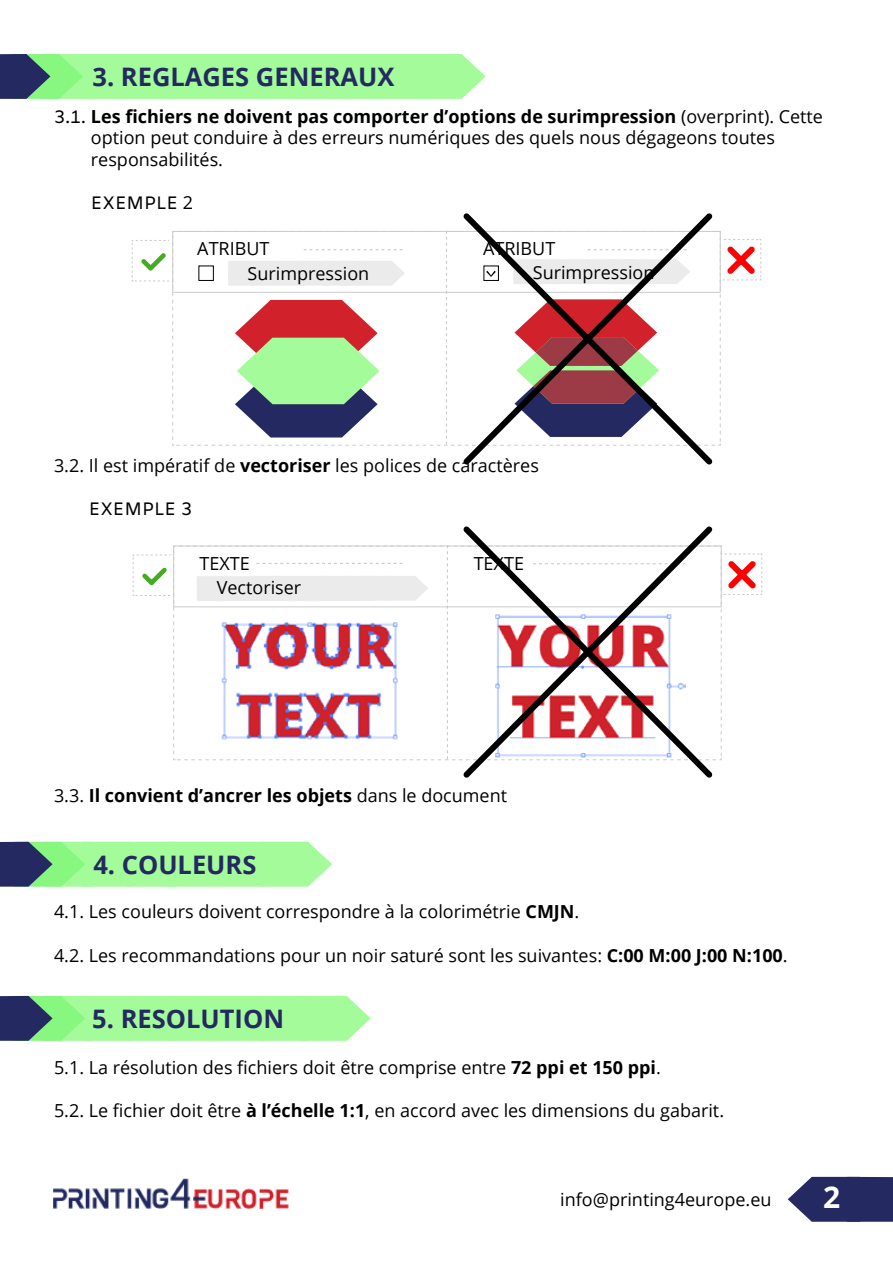
<style>
.page{position:relative;width:893px;height:1263px;background:#fff}
.page>*{position:absolute;margin:0;border:0;box-sizing:border-box;transform-origin:0 0}
.t1{font:700 30px "Open Sans";color:#fff}
.t2{font:700 25.5px "Open Sans";color:#242961}
.t3{font:18px/21.6px "Open Sans";color:#000}
.t4{font:700 18px "Open Sans";color:#000}
.t5{font:18px "Amiko";color:#000}
.s1{font-family:"Amiko"}
.s2{font-weight:700}
.s3{font-family:"Open Sans"}
.s4{font-weight:400}
</style>
<div class="page">
<svg style="left:0;top:996px;width:371px;height:45px;background:#96e494"></svg>
<svg style="left:0;top:842px;width:332px;height:45px;background:#94e294"></svg>
<svg style="left:0;top:54px;width:486px;height:45px;background:#99ea95"></svg>
<svg style="left:463px;top:213px;width:250px;height:252px"></svg>
<svg style="left:463px;top:526px;width:250px;height:252px"></svg>
<svg style="left:788px;top:1177px;width:105px;height:45px;background:#3d4173"></svg>
<img style="left:53px;top:1178px;width:235px;height:31px">
<svg style="left:131px;top:231px;width:631px;height:215px"></svg>
<svg style="left:132px;top:545px;width:631px;height:216px"></svg>
<img style="left:220px;top:620px;width:180px;height:122px">
<h2 class="t2" style="left:92px;top:59px;width:46px">3. REGLAGE</h2>
<h2 class="t2" style="left:235px;top:59px;width:39px">S GENERAUX</h2>
<p class="t3" style="left:91px;top:105px;width:734px;text-indent:-37px"><span class="s1">3.1.</span> <span class="s2">Les fichiers ne doivent pas comporter d’options de surimpression</span> (overprint). Cette option peut conduire à des erreurs numériques des quels nous dégageons toutes responsabilités.</p>
<p class="t5" style="left:91px;top:192px;width:104px">EXEMPLE <span class="s3">2</span></p>
<p class="t3" style="left:197px;top:237px;width:74px">ATRIBUT</p>
<p class="t3" style="left:483px;top:237px;width:74px">ATRIBUT</p>
<p class="t3" style="left:248px;top:262px;width:123px">Surimpression</p>
<p class="t3" style="left:533px;top:261px;width:123px">Surimpression</p>
<p class="t3" style="left:54px;top:454px;width:486px">3.2. Il est impératif de <span class="s2">vectoriser</span> les polices de caractères</p>
<p class="t5" style="left:89px;top:499px;width:105px">EXEMPLE 3</p>
<p class="t3" style="left:200px;top:552px;width:52px">TEXTE</p>
<p class="t3" style="left:474px;top:552px;width:52px">TEXTE</p>
<p class="t3" style="left:217px;top:577px;width:86px">Vectoriser</p>
<p class="t4" style="left:54px;top:782px;width:455px"><span class="s4">3.3.</span> Il convient d’ancrer les objets <span class="s4">dans le document</span></p>
<h2 class="t2" style="left:93px;top:847px;width:162px">4. couleurs</h2>
<p class="t3" style="left:54px;top:901px;width:527px">4.1. Les couleurs doivent correspondre à la colorimétrie <span class="s2">CMJN</span> .</p>
<p class="t3" style="left:54px;top:944px;width:735px">4.2. Les recommandations pour un noir saturé sont les suivantes: <span class="s2">C:00 M:00 J:00 N :100</span>.</p>
<h2 class="t2" style="left:92px;top:1001px;width:91px">5. RESOLUTION</h2>
<p class="t3" style="left:54px;top:1056px;width:608px">5.1. La résolution des fichiers doit être comprise entre <span class="s2">72 ppi et 150 ppi</span>.</p>
<p class="t3" style="left:54px;top:1099px;width:672px">5.2. Le fichier doit être <span class="s2">à l’échelle 1:1</span>, en accord avec les dimensions du gabarit.</p>
<p class="t3" style="left:560px;top:1188px;width:213px">info@printing4europe.eu</p>
<h1 class="t1" style="left:823px;top:1176px;width:19px">2</h1>
</div>
